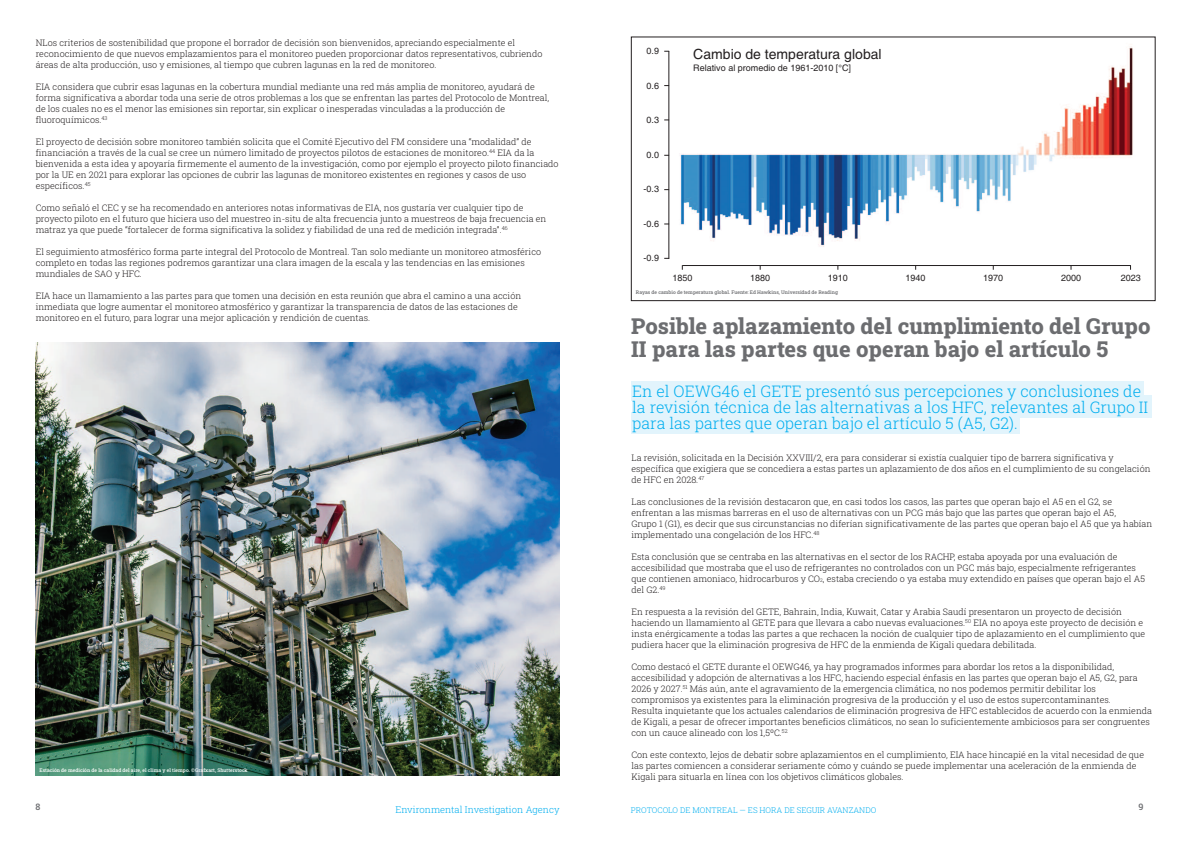
<style>
.page{position:relative;width:1191px;height:842px;background:#fff}
.page>*{position:absolute;margin:0;border:0;box-sizing:border-box;transform-origin:0 0}
.t1{font:800 22px/23px "Roboto Slab";color:#6c6d70}
.t2{font:300 16px/16px "Roboto Slab";color:#00aeef}
.t3{font:14px "Helvetica";color:#231f20}
.t4{font:300 9.5px "Roboto Slab";color:#00aeef}
.t5{font:300 9px/11px "Roboto Slab";color:#231f20}
.t6{font:9px "Helvetica";color:#231f20}
.t7{font:500 9px "Roboto Slab";color:#6c6d70}
.t8{font:300 8px "Roboto Slab";color:#00aeef}
.t9{font:500 5px "Roboto Slab";color:#fff}
.t10{font:500 5px "Roboto Slab";color:#6c6d70}
.s1{font-size:5px}
</style>
<div class="page">
<div style="left:632px;top:381px;width:512px;height:20px;background:#e2f4fc"></div>
<div style="left:632px;top:396px;width:519px;height:22px;background:#e2f4fc"></div>
<div style="left:632px;top:413px;width:388px;height:21px;background:#e2f4fc"></div>
<img style="left:36px;top:342px;width:524px;height:434px">
<img style="left:664px;top:46px;width:469px;height:224px">
<div style="left:631px;top:37px;width:524px;height:264px;border:1px solid #231f20"></div>
<hr style="left:682px;top:265px;width:448px;height:1px;background:#231f20">
<hr style="left:668px;top:51px;width:1px;height:208px;background:#231f20">
<p class="t5" style="left:36px;top:38px;width:508px">NLos criterios de sostenibilidad que propone el borrador de decisión son bienvenidos, apreciando especialmente el reconocimiento de que nuevos emplazamientos para el monitoreo pueden proporcionar datos representativos, cubriendo áreas de alta producción, uso y emisiones, al tiempo que cubren lagunas en la red de monitoreo.</p>
<p class="t5" style="left:36px;top:82px;width:515px">EIA considera que cubrir esas lagunas en la cobertura mundial mediante una red más amplia de monitoreo, ayudará de forma significativa a abordar toda una serie de otros problemas a los que se enfrentan las partes del Protocolo de Montreal, de los cuales no es el menor las emisiones sin reportar, sin explicar o inesperadas vinculadas a la producción de fluoroquímicos.<sup>43</sup></p>
<p class="t5" style="left:36px;top:137px;width:524px">El proyecto de decisión sobre monitoreo también solicita que el Comité Ejecutivo del FM considere una “modalidad” de financiación a través de la cual se cree un número limitado de proyectos pilotos de estaciones de monitoreo.<sup>44</sup> EIA da la bienvenida a esta idea y apoyaría firmemente el aumento de la investigación, como por ejemplo el proyecto piloto financiado por la UE en 2021 para explorar las opciones de cubrir las lagunas de monitoreo existentes en regiones y casos de uso específicos.<sup>45</sup></p>
<p class="t5" style="left:36px;top:203px;width:512px">Como señaló el CEC y se ha recomendado en anteriores notas informativas de EIA, nos gustaría ver cualquier tipo de proyecto piloto en el futuro que hiciera uso del muestreo in-situ de alta frecuencia junto a muestreos de baja frecuencia en matraz ya que puede “fortalecer de forma significativa la solidez y fiabilidad de una red de medición integrada”.<sup>46</sup></p>
<p class="t5" style="left:36px;top:247px;width:507px">El seguimiento atmosférico forma parte integral del Protocolo de Montreal. Tan solo mediante un monitoreo atmosférico completo en todas las regiones podremos garantizar una clara imagen de la escala y las tendencias en las emisiones mundiales de SAO y HFC.</p>
<p class="t5" style="left:36px;top:291px;width:487px">EIA hace un llamamiento a las partes para que tomen una decisión en esta reunión que abra el camino a una acción inmediata que logre aumentar el monitoreo atmosférico y garantizar la transparencia de datos de las estaciones de monitoreo en el futuro, para lograr una mejor aplicación y rendición de cuentas.</p>
<p class="t9" style="left:40px;top:767px;width:210px">Estación de medición de la calidad del aire, el clima y el tiempo. ©Grafxart, Shutterstock</p>
<p class="t6" style="left:646px;top:46px;width:14px">0.9</p>
<p class="t6" style="left:646px;top:80px;width:14px">0.6</p>
<p class="t6" style="left:646px;top:115px;width:14px">0.3</p>
<p class="t6" style="left:646px;top:149px;width:14px">0.0</p>
<p class="t6" style="left:643px;top:184px;width:17px">-0.3</p>
<p class="t6" style="left:643px;top:218px;width:17px">-0.6</p>
<p class="t6" style="left:643px;top:253px;width:17px">-0.9</p>
<h3 class="t3" style="left:693px;top:46px;width:190px">Cambio de temperatura global</h3>
<p class="t6" style="left:693px;top:63px;width:159px">Relativo al promedio de 1961-2010 [°C]</p>
<p class="t6" style="left:672px;top:273px;width:22px">1850</p>
<p class="t6" style="left:750px;top:273px;width:22px">1880</p>
<p class="t6" style="left:828px;top:273px;width:22px">1910</p>
<p class="t6" style="left:905px;top:273px;width:22px">1940</p>
<p class="t6" style="left:983px;top:273px;width:22px">1970</p>
<p class="t6" style="left:1061px;top:273px;width:22px">2000</p>
<p class="t6" style="left:1120px;top:273px;width:22px">2023</p>
<p class="t10" style="left:636px;top:290px;width:203px">Rayas de cambio de temperatura global. Fuente: Ed Hawkins, Universidad de Reading</p>
<h1 class="t1" style="left:631px;top:315px;width:521px">Posible aplazamiento del cumplimiento del Grupo<br>II para las partes que operan bajo el artículo 5</h1>
<h2 class="t2" style="left:632px;top:384px;width:517px">En el OEWG46 el GETE presentó sus percepciones y conclusiones de la revisión técnica de las alternativas a los HFC, relevantes al Grupo II para las partes que operan bajo el artículo 5 (A5, G2).</h2>
<p class="t5" style="left:631px;top:453px;width:520px">La revisión, solicitada en la Decisión XXVIII/2, era para considerar si existía cualquier tipo de barrera significativa y específica que exigiera que se concediera a estas partes un aplazamiento de dos años en el cumplimiento de su congelación de HFC en 2028.<sup>47</sup></p>
<p class="t5" style="left:631px;top:497px;width:522px">Las conclusiones de la revisión destacaron que, en casi todos los casos, las partes que operan bajo el A5 en el G2, se enfrentan a las mismas barreras en el uso de alternativas con un PCG más bajo que las partes que operan bajo el A5,<br>Grupo 1 (G1), es decir que sus circunstancias no diferían significativamente de las partes que operan bajo el A5 que ya habían implementado una congelación de los HFC.<sup>48</sup></p>
<p class="t5" style="left:631px;top:552px;width:515px">Esta conclusión que se centraba en las alternativas en el sector de los RACHP, estaba apoyada por una evaluación de accesibilidad que mostraba que el uso de refrigerantes no controlados con un PGC más bajo, especialmente refrigerantes que contienen amoniaco, hidrocarburos y CO<span class="s1">2</span>, estaba creciendo o ya estaba muy extendido en países que operan bajo el A5 del G2.<sup>49</sup></p>
<p class="t5" style="left:631px;top:607px;width:515px">En respuesta a la revisión del GETE, Bahrain, India, Kuwait, Catar y Arabia Saudí presentaron un proyecto de decisión haciendo un llamamiento al GETE para que llevara a cabo nuevas evaluaciones.<sup>50</sup> EIA no apoya este proyecto de decisión e insta enérgicamente a todas las partes a que rechacen la noción de cualquier tipo de aplazamiento en el cumplimiento que pudiera hacer que la eliminación progresiva de HFC de la enmienda de Kigali quedara debilitada.</p>
<p class="t5" style="left:631px;top:662px;width:522px">Como destacó el GETE durante el OEWG46, ya hay programados informes para abordar los retos a la disponibilidad, accesibilidad y adopción de alternativas a los HFC, haciendo especial énfasis en las partes que operan bajo el A5, G2, para 2026 y 2027.<sup>51</sup> Más aún, ante el agravamiento de la emergencia climática, no nos podemos permitir debilitar los compromisos ya existentes para la eliminación progresiva de la producción y el uso de estos supercontaminantes.<br>Resulta inquietante que los actuales calendarios de eliminación progresiva de HFC establecidos de acuerdo con la enmienda de Kigali, a pesar de ofrecer importantes beneficios climáticos, no sean lo suficientemente ambiciosos para ser congruentes con un cauce alineado con los 1,5ºC.<sup>52</sup></p>
<p class="t5" style="left:631px;top:750px;width:514px">Con este contexto, lejos de debatir sobre aplazamientos en el cumplimiento, EIA hace hincapié en la vital necesidad de que las partes comiencen a considerar seriamente cómo y cuándo se puede implementar una aceleración de la enmienda de<br>Kigali para situarla en línea con los objetivos climáticos globales.</p>
<p class="t7" style="left:35px;top:801px;width:6px">8</p>
<p class="t7" style="left:1138px;top:801px;width:7px">9</p>
<p class="t4" style="left:395px;top:804px;width:166px">Environmental Investigation Agency</p>
<p class="t8" style="left:631px;top:805px;width:247px">PROTOCOLO DE MONTREAL — ES HORA DE SEGUIR AVANzANDO</p>
</div>
